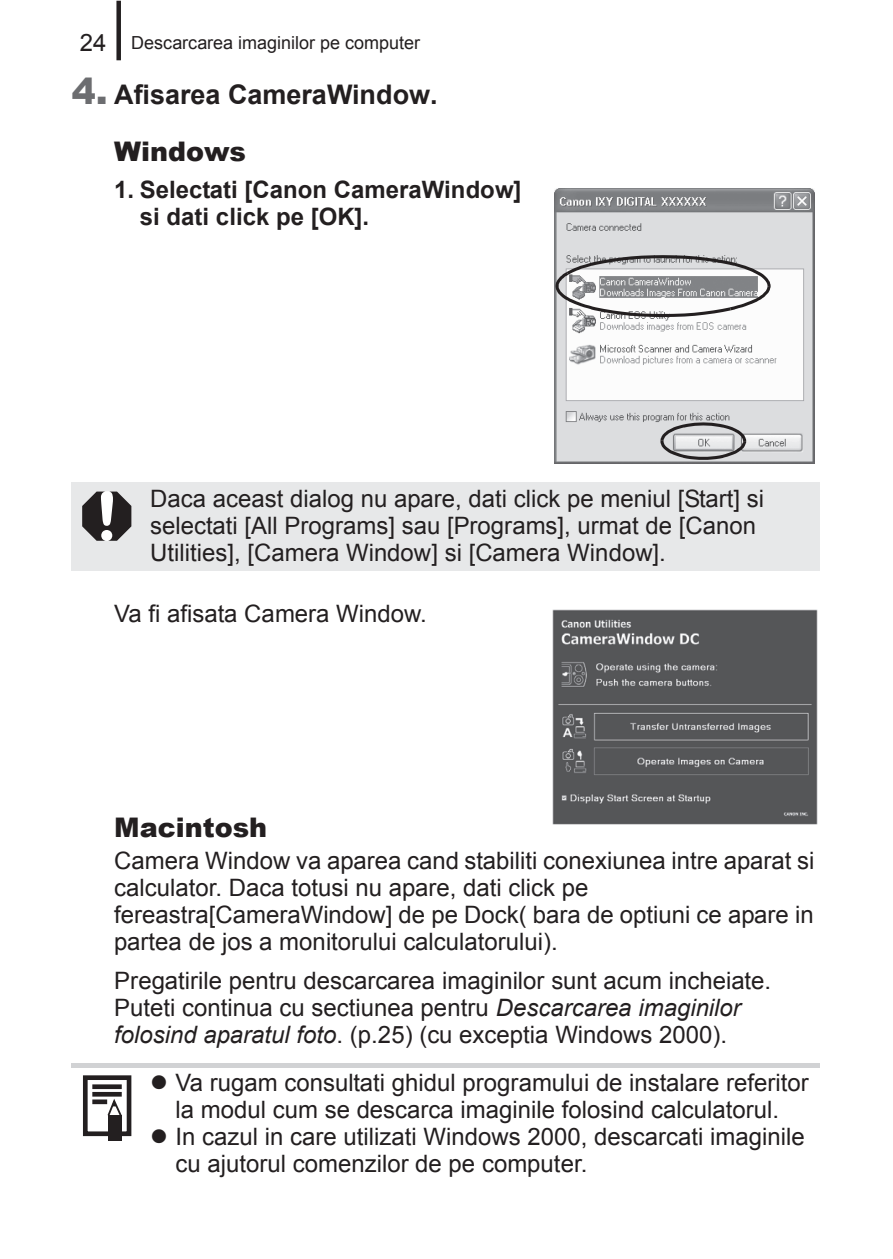
<style>
.page{position:relative;width:893px;height:1259px;background:#fff}
.page>*{position:absolute;margin:0;border:0;box-sizing:border-box;transform-origin:0 0}
.t1{font:700 27px/57px "Arial";color:#231f20}
.t2{font:900 27px "Arial";color:#231f20}
.t3{font:24px/27px "Arial";color:#231f20}
.t4{font:700 24px/27px "Arial";color:#231f20}
.t5{font:18px "Arial";letter-spacing:.005em;color:#231f20}
.s1{font-size:24px}
.s2{font-weight:900;font-size:36px;color:#6c6d70}
.s3{font-weight:900}
.s4{font-style:italic}
</style>
<div class="page">
<div style="left:116px;top:1px;width:5px;height:59px;background:#231f20"></div>
<div style="left:72px;top:482px;width:748px;height:88px;background:#e7e8e9"></div>
<div style="left:72px;top:1063px;width:748px;height:5px;background:#d1d2d4"></div>
<img style="left:554px;top:189px;width:260px;height:275px">
<svg style="left:660px;top:422px;width:86px;height:38px;background:#b5b5b7"></svg>
<svg style="left:555px;top:255px;width:216px;height:62px"></svg>
<svg style="left:82px;top:491px;width:49px;height:50px"></svg>
<img style="left:552px;top:609px;width:266px;height:215px">
<div style="left:108px;top:1115px;width:13px;height:26px;background:#231f20"></div>
<svg style="left:83px;top:1075px;width:49px;height:65px"></svg>
<p class="t5" style="left:80px;top:33px;width:342px"><span class="s1">24</span> Descarcarea imaginilor pe computer</p>
<p class="t1" style="left:114px;top:66px;width:325px;text-indent:-42px"><span class="s2">4.</span> Afisarea CameraWindow.<br><span class="s3">Windows</span></p>
<p class="t4" style="left:140px;top:176px;width:383px;text-indent:-26px">1. Selectati [Canon CameraWindow] si dati click pe [OK].</p>
<p class="t3" style="left:150px;top:485px;width:616px">Daca aceast dialog nu apare, dati click pe meniul [Start] si selectati [All Programs] sau [Programs], urmat de [Canon<br>Utilities], [Camera Window] si [Camera Window].</p>
<p class="t3" style="left:114px;top:600px;width:314px">Va fi afisata Camera Window.</p>
<p class="t2" style="left:114px;top:807px;width:154px">Macintosh</p>
<p class="t3" style="left:114px;top:846px;width:702px">Camera Window va aparea cand stabiliti conexiunea intre aparat si calculator. Daca totusi nu apare, dati click pe fereastra[CameraWindow] de pe Dock( bara de optiuni ce apare in partea de jos a monitorului calculatorului).</p>
<p class="t3" style="left:114px;top:966px;width:658px">Pregatirile pentru descarcarea imaginilor sunt acum incheiate.<br>Puteti continua cu sectiunea pentru <span class="s4">Descarcarea imaginilor folosind aparatul foto</span>. (p.25) (cu exceptia Windows 2000).</p>
<p class="t3" style="left:175px;top:1068px;width:635px">Va rugam consultati ghidul programului de instalare referitor la modul cum se descarca imaginile folosind calculatorul.<br>In cazul in care utilizati Windows 2000, descarcati imaginile cu ajutorul comenzilor de pe computer.</p>
</div>
